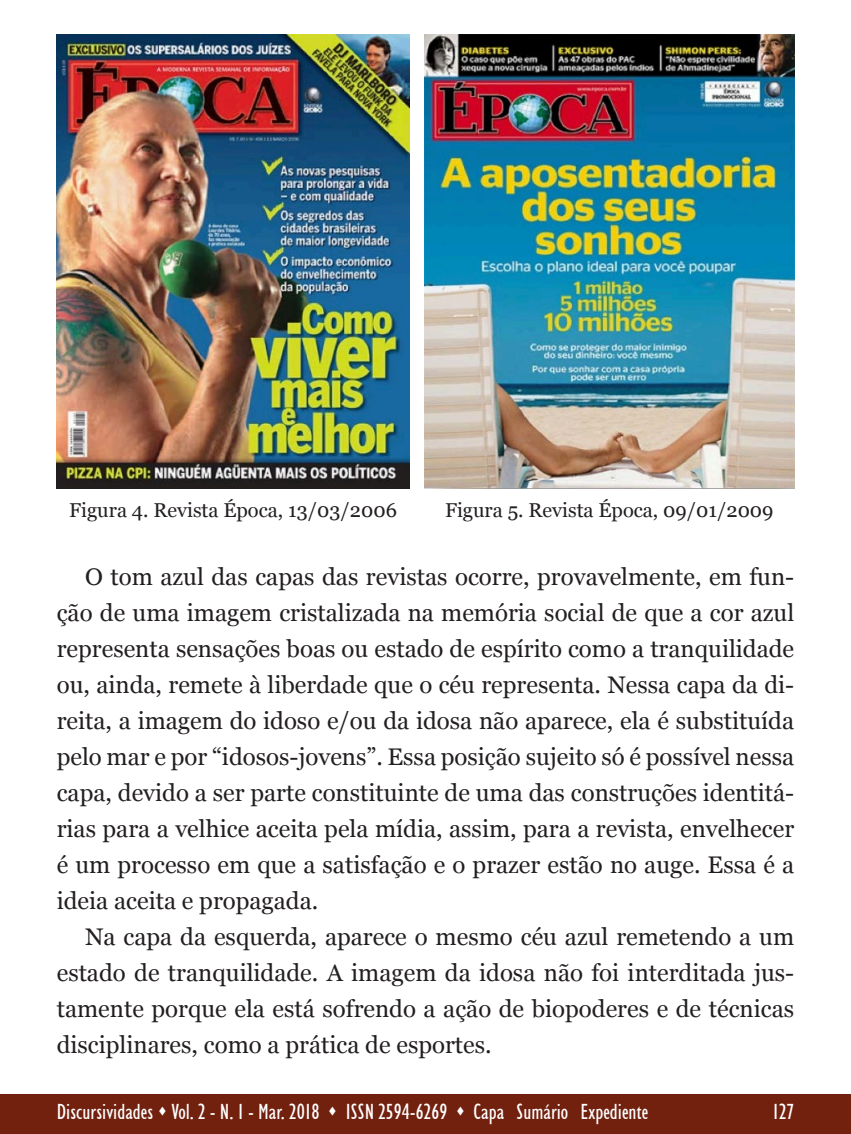
<style>
.page{position:relative;width:851px;height:1134px;background:#fff}
.page>*{position:absolute;margin:0;border:0;box-sizing:border-box;transform-origin:0 0}
.t1{font:24px/36px "Georgia";color:#231f20;text-align:justify}
.t2{font:condensed 22px "Humanist 521 BT";color:#fff}
.t3{font:20px "Georgia";color:#231f20}
</style>
<div class="page">
<div style="left:0;top:1094px;width:850px;height:40px;background:#72210f"></div>
<img style="left:57px;top:34px;width:352px;height:454px">
<img style="left:424px;top:34px;width:370px;height:454px">
<p class="t3" style="left:69px;top:498px;width:329px">Figura 4. Revista Época, 13/03/2006</p>
<p class="t3" style="left:445px;top:498px;width:330px">Figura 5. Revista Época, 09/01/2009</p>
<p class="t1" style="left:57px;top:559px;width:739px;text-indent:28px">O tom azul das capas das revistas ocorre, provavelmente, em fun&shy;ção de uma imagem cristalizada na memória social de que a cor azul representa sensações boas ou estado de espírito como a tranquilidade ou, ainda, remete à liberdade que o céu representa. Nessa capa da di&shy;reita, a imagem do idoso e/ou da idosa não aparece, ela é substituída pelo mar e por “idosos-jovens”. Essa posição sujeito só é possível nessa capa, devido a ser parte constituinte de uma das construções identitá&shy;rias para a velhice aceita pela mídia, assim, para a revista, envelhecer é um processo em que a satisfação e o prazer estão no auge. Essa é a ideia aceita e propagada.</p>
<p class="t1" style="left:57px;top:919px;width:739px;text-indent:28px">Na capa da esquerda, aparece o mesmo céu azul remetendo a um estado de tranquilidade. A imagem da idosa não foi interditada jus&shy;tamente porque ela está sofrendo a ação de biopoderes e de técnicas disciplinares, como a prática de esportes.</p>
<p class="t2" style="left:57px;top:1099px;width:593px">Discursividades ▲ Vol. 2 - N. 1 - Mar. 2018 ▲ ISSN 2594-6269 ▲ Capa Sumário Expediente</p>
<p class="t2" style="left:772px;top:1099px;width:23px">127</p>
</div>
